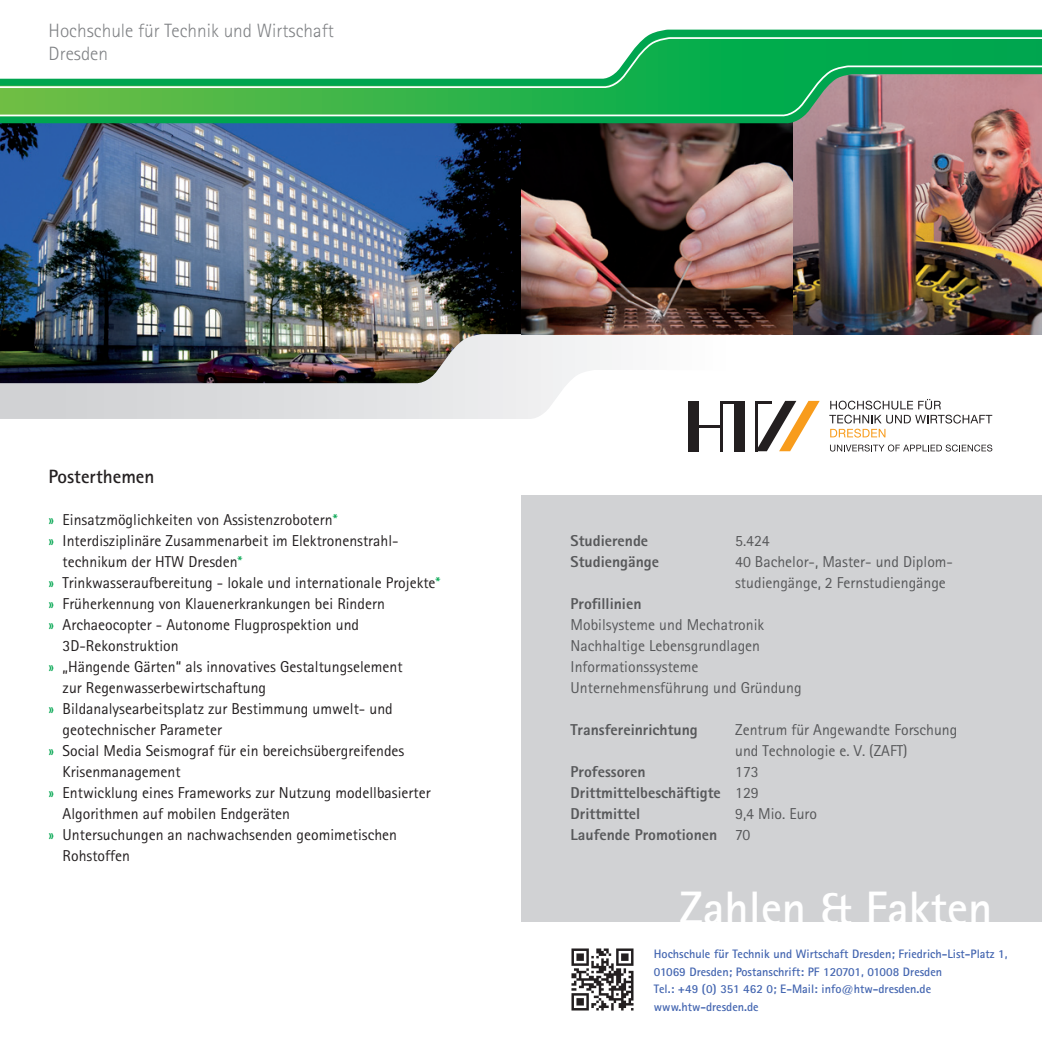
<style>
.page{position:relative;width:1042px;height:1042px;background:#fff}
.page>*{position:absolute;margin:0;border:0;box-sizing:border-box;transform-origin:0 0}
.t1{font:700 46.9px "Rotis Sans Serif";color:#fff}
.t2{font:300 19.25px/23.1px "Rotis Sans Serif";color:#808285}
.t3{font:700 19.25px "Rotis Sans Serif";color:#231f20}
.t4{font:15.75px "Rotis Sans Serif";color:#231f20}
.t5{font:15.75px/21px "Rotis Sans Serif";color:#57585a}
.t6{font:800 15.75px/21px "Rotis Sans Serif";color:#57585a;text-align:justify}
.t7{font:700 12.25px/17.5px "Rotis Sans Serif";color:#4365b0}
.s1{color:#00a54f}
.s2{font-weight:400}
</style>
<div class="page">
<svg style="left:0;top:383px;width:993px;height:36px"></svg>
<div style="left:521px;top:495px;width:521px;height:426px;background:#d1d2d4"></div>
<svg style="left:521px;top:334px;width:521px;height:49px"></svg>
<img style="left:0;top:130px;width:521px;height:253px">
<img style="left:521px;top:130px;width:273px;height:204px">
<img style="left:794px;top:130px;width:248px;height:204px">
<svg style="left:0;top:29px;width:1042px;height:101px"></svg>
<svg style="left:0;top:36px;width:1042px;height:29px"></svg>
<svg style="left:0;top:65px;width:1042px;height:52px"></svg>
<div style="left:688px;top:401px;width:11px;height:50px;background:#231f20"></div>
<div style="left:735px;top:401px;width:10px;height:50px;background:#231f20"></div>
<hr style="left:720px;top:401px;width:21px;height:2px;background:#231f20">
<hr style="left:720px;top:401px;width:2px;height:50px;background:#231f20">
<hr style="left:698px;top:425px;width:23px;height:2px;background:#231f20">
<svg style="left:756px;top:401px;width:63px;height:50px"></svg>
<svg style="left:830px;top:399px;width:111px;height:10px"></svg>
<svg style="left:829px;top:415px;width:163px;height:8px"></svg>
<svg style="left:830px;top:429px;width:55px;height:8px"></svg>
<svg style="left:830px;top:444px;width:162px;height:7px"></svg>
<img style="left:571px;top:948px;width:63px;height:63px">
<p class="t2" style="left:49px;top:18px;width:287px">Hochschule für Technik und Wirtschaft<br>Dresden</p>
<p class="t3" style="left:49px;top:464px;width:107px">Posterthemen</p>
<p class="t4" style="left:49px;top:510px;width:290px"><span class="s1">»</span> Einsatzmöglichkeiten von Assistenzrobotern<span class="s1">*</span></p>
<p class="t4" style="left:49px;top:531px;width:351px"><span class="s1">»</span> Interdisziplinäre Zusammenarbeit im Elektronenstrahl-</p>
<p class="t4" style="left:63px;top:552px;width:181px">technikum der HTW Dresden<span class="s1">*</span></p>
<p class="t4" style="left:49px;top:573px;width:393px"><span class="s1">»</span> Trinkwasseraufbereitung - lokale und internationale Projekte<span class="s1">*</span></p>
<p class="t4" style="left:49px;top:594px;width:338px"><span class="s1">»</span> Früherkennung von Klauenerkrankungen bei Rindern</p>
<p class="t4" style="left:49px;top:615px;width:312px"><span class="s1">»</span> Archaeocopter - Autonome Flugprospektion und</p>
<p class="t4" style="left:63px;top:636px;width:118px">3D-Rekonstruktion</p>
<p class="t4" style="left:49px;top:657px;width:355px"><span class="s1">»</span> „Hängende Gärten“ als innovatives Gestaltungselement</p>
<p class="t4" style="left:63px;top:678px;width:205px">zur Regenwasserbewirtschaftung</p>
<p class="t4" style="left:49px;top:699px;width:346px"><span class="s1">»</span> Bildanalysearbeitsplatz zur Bestimmung umwelt- und</p>
<p class="t4" style="left:63px;top:720px;width:161px">geotechnischer Parameter</p>
<p class="t4" style="left:49px;top:741px;width:357px"><span class="s1">»</span> Social Media Seismograf für ein bereichsübergreifendes</p>
<p class="t4" style="left:63px;top:762px;width:120px">Krisenmanagement</p>
<p class="t4" style="left:49px;top:783px;width:383px"><span class="s1">»</span> Entwicklung eines Frameworks zur Nutzung modellbasierter</p>
<p class="t4" style="left:63px;top:804px;width:229px">Algorithmen auf mobilen Endgeräten</p>
<p class="t4" style="left:49px;top:825px;width:350px"><span class="s1">»</span> Untersuchungen an nachwachsenden geomimetischen</p>
<p class="t4" style="left:63px;top:846px;width:69px">Rohstoffen</p>
<p class="t6" style="left:570px;top:530px;width:79px">Studierende</p>
<p class="t5" style="left:735px;top:530px;width:36px">5.424</p>
<p class="t6" style="left:570px;top:551px;width:90px">Studiengänge</p>
<p class="t5" style="left:735px;top:551px;width:219px">40 Bachelor-, Master- und Diplom&shy;studiengänge, 2 Fernstudiengänge</p>
<p class="t6" style="left:570px;top:593px;width:72px">Profillinien</p>
<p class="t5" style="left:570px;top:614px;width:232px">Mobilsysteme und Mechatronik<br>Nachhaltige Lebensgrundlagen<br>Informationssysteme<br>Unternehmensführung und Gründung</p>
<p class="t6" style="left:570px;top:719px;width:129px">Transfereinrichtung</p>
<p class="t5" style="left:735px;top:719px;width:224px">Zentrum für Angewandte Forschung und Technologie e. V. (ZAFT)</p>
<p class="t6" style="left:570px;top:761px;width:76px">Professoren</p>
<p class="t6" style="left:570px;top:761px;width:190px;text-indent:164px"><span class="s2">173<br></span>Drittmittelbeschäftigte <span class="s2">129<br></span>Drittmittel</p>
<p class="t6" style="left:570px;top:803px;width:248px;text-indent:164px"><span class="s2">9,4 Mio. Euro<br></span>Laufende Promotionen <span class="s2">70</span></p>
<h1 class="t1" style="left:679px;top:878px;width:314px">Zahlen &amp; Fakten</h1>
<p class="t7" style="left:654px;top:945px;width:355px">Hochschule für Technik und Wirtschaft Dresden; Friedrich-List-Platz 1, 01069 Dresden; Postanschrift: PF 120701, 01008 Dresden<br>Tel.: +49 (0) 351 462 0; E-Mail: info@htw-dresden.de www.htw-dresden.de</p>
</div>
